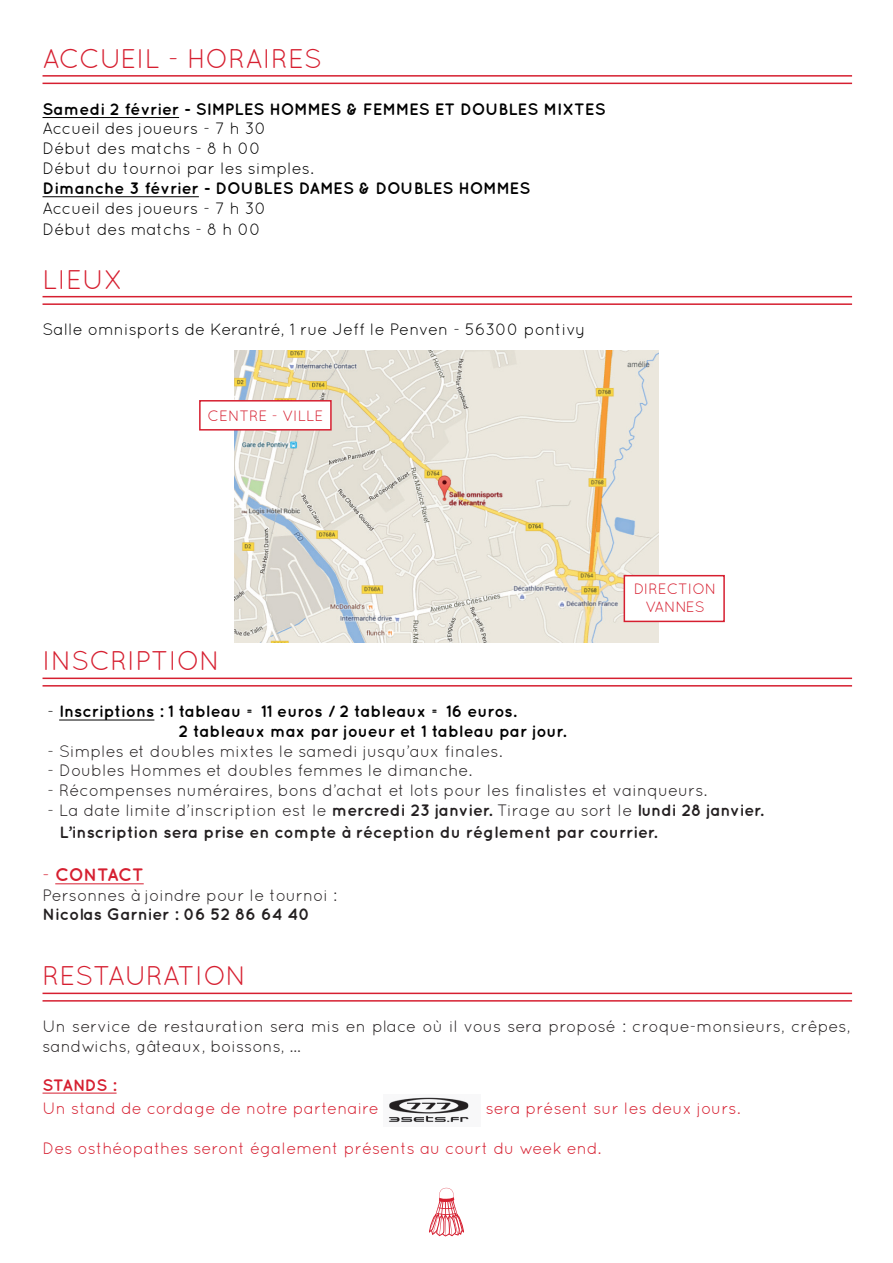
<style>
.page{position:relative;width:893px;height:1263px;background:#fff}
.page>*{position:absolute;margin:0;border:0;box-sizing:border-box;transform-origin:0 0}
.t1{font:27px "Quicksand";color:#d61f30}
.t2{font:700 18px "Quicksand";letter-spacing:-.025em;color:#d61f30}
.t3{font:16.5px/19.8px "Quicksand";color:#231f20}
.t4{font:700 16.5px/19.8px "Quicksand";color:#000}
.t5{font:700 16.5px/21.6px "Quicksand";color:#231f20}
.t6{font:16.5px/19.8px "Quicksand";color:#000}
.t7{font:16.5px "Quicksand";color:#d61f30}
.t8{font:700 16.5px "Quicksand";letter-spacing:-.015em;color:#d61f30}
.t9{font:15px/18px "Quicksand";color:#d61f30;text-align:center}
.s1{font-weight:400}
</style>
<div class="page">
<hr style="left:43px;top:117px;width:136px;height:1px;background:#000">
<hr style="left:43px;top:196px;width:156px;height:1px;background:#000">
<hr style="left:59px;top:720px;width:95px;height:1px;background:#000">
<hr style="left:55px;top:883px;width:89px;height:1px;background:#d61f30">
<hr style="left:43px;top:1093px;width:74px;height:1px;background:#d61f30">
<hr style="left:43px;top:75px;width:809px;height:2px;background:#d61f30">
<hr style="left:43px;top:83px;width:809px;height:1px;background:#d61f30">
<hr style="left:43px;top:296px;width:809px;height:1px;background:#d61f30">
<hr style="left:43px;top:303px;width:809px;height:2px;background:#d61f30">
<hr style="left:43px;top:677px;width:809px;height:2px;background:#d61f30">
<hr style="left:43px;top:685px;width:809px;height:1px;background:#d61f30">
<hr style="left:43px;top:992px;width:809px;height:2px;background:#d61f30">
<hr style="left:43px;top:1000px;width:809px;height:1px;background:#d61f30">
<img style="left:388px;top:1097px;width:81px;height:26px">
<img style="left:235px;top:351px;width:423px;height:292px">
<div style="left:199px;top:400px;width:133px;height:31px;background:#fff;border:2px solid #d61f30"></div>
<div style="left:624px;top:575px;width:101px;height:47px;background:#fff;border:2px solid #d61f30"></div>
<svg style="left:429px;top:1188px;width:35px;height:48px"></svg>
<h1 class="t1" style="left:43px;top:43px;width:281px">ACCUEIL - HORAIRES</h1>
<p class="t4" style="left:43px;top:98px;width:565px">Samedi 2 février - SIMPLES HOMMES &amp; FEMMES ET DOUBLES MIXTES</p>
<p class="t6" style="left:43px;top:118px;width:273px">Accueil des joueurs - 7 h 30<br>Début des matchs - 8 h 00<br>Début du tournoi par les simples.</p>
<p class="t4" style="left:43px;top:178px;width:489px">Dimanche 3 février - DOUBLES DAMES &amp; DOUBLES HOMMES</p>
<p class="t6" style="left:43px;top:197px;width:226px;line-height:21.6px">Accueil des joueurs - 7 h 30<br>Début des matchs - 8 h 00</p>
<h1 class="t1" style="left:43px;top:264px;width:82px">LIEUX</h1>
<p class="t6" style="left:43px;top:319px;width:544px">Salle omnisports de Kerantré, 1 rue Jeff le Penven - 56300 pontivy</p>
<p class="t9" style="left:208px;top:406px;width:117px">CENTRE - VILLE</p>
<p class="t9" style="left:634px;top:579px;width:84px">DIRECTION<br>VANNES</p>
<h1 class="t1" style="left:43px;top:645px;width:179px">INSCRIPTION</h1>
<p class="t4" style="left:179px;top:701px;width:389px;text-indent:-131px"><span class="s1">-</span> Inscriptions : 1 tableau = 11 euros / 2 tableaux = 16 euros.<br>2 tableaux max par joueur et 1 tableau par jour.</p>
<p class="t3" style="left:47px;top:741px;width:457px">- Simples et doubles mixtes le samedi jusqu’aux finales.</p>
<p class="t3" style="left:47px;top:760px;width:426px">- Doubles Hommes et doubles femmes le dimanche.</p>
<p class="t3" style="left:47px;top:780px;width:661px">- Récompenses numéraires, bons d’achat et lots pour les finalistes et vainqueurs.</p>
<p class="t5" style="left:60px;top:799px;width:706px;text-indent:-12px"><span class="s1">- La date limite d’inscription est le</span> mercredi 23 janvier. <span class="s1">Tirage au sort le</span> lundi 28 janvier.<br>L’inscription sera prise en compte à réception du réglement par courrier.</p>
<p class="t2" style="left:43px;top:864px;width:103px"><span class="s1">-</span> CONTACT</p>
<p class="t3" style="left:43px;top:885px;width:296px">Personnes à joindre pour le tournoi :</p>
<p class="t5" style="left:43px;top:903px;width:269px">Nicolas Garnier : 06 52 86 64 40</p>
<h1 class="t1" style="left:43px;top:960px;width:205px">RESTAURATION</h1>
<p class="t3" style="left:43px;top:1016px;width:809px">Un service de restauration sera mis en place où il vous sera proposé : croque-monsieurs, crêpes, sandwichs, gâteaux, boissons, …</p>
<p class="t8" style="left:43px;top:1076px;width:76px">STANDS :</p>
<p class="t7" style="left:43px;top:1099px;width:338px">Un stand de cordage de notre partenaire</p>
<p class="t7" style="left:486px;top:1099px;width:256px">sera présent sur les deux jours.</p>
<p class="t7" style="left:43px;top:1138px;width:560px">Des osthéopathes seront également présents au court du week end.</p>
</div>
